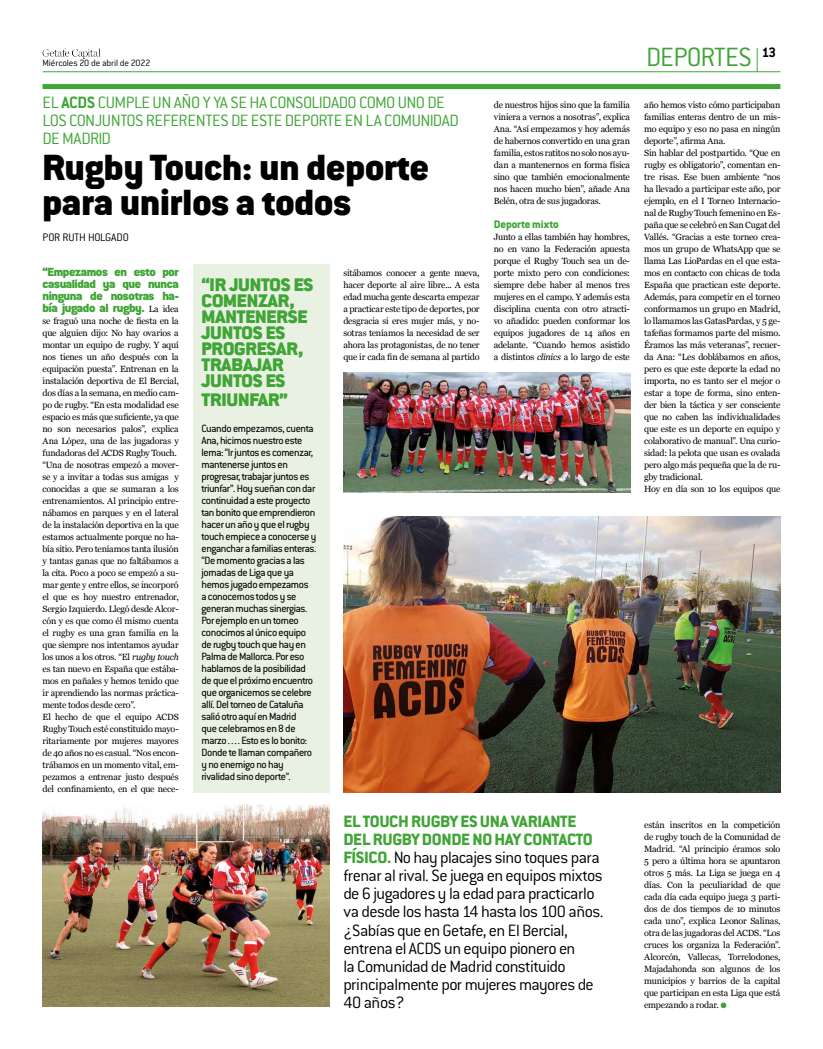
<style>
.page{position:relative;width:823px;height:1049px;background:#fff}
.page>*{position:absolute;margin:0;border:0;box-sizing:border-box;transform-origin:0 0}
.t1{font:900 40px/35px "Conduit ITC Std";color:#000}
.t2{font:300 29px "Conduit ITC Std";letter-spacing:-.02em;color:#3fa535}
.t3{font:900 20px/16px "Conduit ITC Std";letter-spacing:-.01em;color:#3fa535}
.t4{font:300 18px/18px "Conduit ITC Std";letter-spacing:-.035em;color:#000}
.t5{font:300 18px/18px "Conduit ITC Std";letter-spacing:-.03em;color:#3fa535}
.t6{font:700 15px "Conduit ITC Std";color:#000}
.t7{font:900 13px/12px "Conduit ITC Std";letter-spacing:-.03em;color:#3fa535;text-align:justify}
.t8{font:300 12px "Conduit ITC Std";letter-spacing:-.015em;color:#000}
.t9{font:800 12px "Conduit ITC Std";letter-spacing:-.01em;color:#3fa535}
.t10{font:11.5px/12px "Conduit ITC Std";letter-spacing:-.03em;color:#000}
.t11{font:300 10px "Conduit ITC Std";letter-spacing:-.015em;color:#000}
.t12{font:9px/12px "Georgia";letter-spacing:-.02em;color:#000;text-align:justify}
.s1{font-weight:700}
.s2{font-family:"Georgia";font-weight:400;font-size:9px;color:#000}
.s3{font-style:italic}
.s4{font-weight:800;color:#3fa535}
</style>
<div class="page">
<svg style="left:720px;top:1002px;width:6px;height:6px"></svg>
<img style="left:343px;top:516px;width:437px;height:276px">
<hr style="left:43px;top:72px;width:737px;height:1px;background:#3fa535">
<img style="left:43px;top:49px;width:58px;height:10px">
<div style="left:43px;top:84px;width:737px;height:5px;background:#3fa535"></div>
<svg style="left:756px;top:48px;width:1px;height:24px"></svg>
<div style="left:193px;top:264px;width:136px;height:528px;background:#e9f1e2"></div>
<img style="left:43px;top:804px;width:286px;height:202px">
<img style="left:343px;top:372px;width:286px;height:120px">
<p class="t11" style="left:43px;top:57px;width:109px">Miércoles 20 de abril de 2022</p>
<h3 class="t5" style="left:43px;top:93px;width:417px">EL <span class="s1">ACDS</span> CUMPLE UN AÑO Y YA SE HA CONSOLIDADO COMO UNO DE<br>LOS CONJUNTOS REFERENTES DE ESTE DEPORTE EN LA COMUNIDAD<br>DE MADRID</h3>
<h1 class="t1" style="left:43px;top:150px;width:388px">Rugby Touch: un deporte para unirlos a todos</h1>
<h3 class="t8" style="left:43px;top:230px;width:88px">POR RUTH HOLGADO</h3>
<h3 class="t7" style="left:43px;top:266px;width:138px">“Empezamos en esto por casualidad ya que nunca ninguna de nosotras ha&shy;bía jugado al rugby. <span class="s2">La idea</span></h3>
<p class="t12" style="left:43px;top:315px;width:138px;text-align:left">se fraguó una noche de fiesta en la que alguien dijo: No hay ovarios a montar un equipo de rugby. Y aquí nos tienes un año después con la equipación puesta”. Entrenan en la instalación deportiva de El Bercial, dos días a la semana, en medio cam&shy;po de rugby. “En esta modalidad ese espacio es más que suficiente, ya que no son necesarios palos”, explica Ana López, una de las jugadoras y fundadoras del ACDS Rugby Touch. “Una de nosotras empezó a mover&shy;se y a invitar a todas sus amigas y conocidas a que se sumaran a los entrenamientos. Al principio entre&shy;nábamos en parques y en el lateral de la instalación deportiva en la que estamos actualmente porque no ha&shy;bía sitio. Pero teníamos tanta ilusión y tantas ganas que no faltábamos a la cita. Poco a poco se empezó a su&shy;mar gente y entre ellos, se incorporó el que es hoy nuestro entrenador, Sergio Izquierdo. Llegó desde Alcor&shy;cón y es que como él mismo cuenta el rugby es una gran familia en la que siempre nos intentamos ayudar los unos a los otros. “El <span class="s3">rugby touch </span>es tan nuevo en España que estába&shy;mos en pañales y hemos tenido que ir aprendiendo las normas práctica&shy;mente todos desde cero”.<br>El hecho de que el equipo ACDS Rugby Touch esté constituido mayo&shy;ritariamente por mujeres mayores de 40 años no es casual. “Nos encon&shy;trábamos en un momento vital, em&shy;pezamos a entrenar justo después del confinamiento, en el que nece-</p>
<h3 class="t3" style="left:201px;top:277px;width:113px">“IR JUNTOS ES<br>COMENZAR,<br>MANTENERSE<br>JUNTOS ES<br>PROGRESAR,<br>TRABAJAR<br>JUNTOS ES</h3>
<h3 class="t3" style="left:201px;top:392px;width:88px">TRIUNFAR”</h3>
<p class="t10" style="left:201px;top:422px;width:116px">Cuando empezamos, cuenta<br>Ana, hicimos nuestro este lema: “Ir juntos es comenzar, mantenerse juntos en progresar, trabajar juntos es triunfar”. Hoy sueñan con dar continuidad a este proyecto tan bonito que emprendieron hacer un año y que el rugby touch empiece a conocerse y enganchar a familias enteras. “De momento gracias a las jornadas de Liga que ya hemos jugado empezamos a conocernos todos y se generan muchas sinergias.<br>Por ejemplo en un torneo conocimos al único equipo de rugby touch que hay en<br>Palma de Mallorca. Por eso hablamos de la posibilidad de que el próximo encuentro que organicemos se celebre allí. Del torneo de Cataluña salió otro aquí en Madrid<br>que celebramos en 8 de marzo…. Esto es lo bonito:<br>Donde te llaman compañero y no enemigo no hay rivalidad sino deporte”.</p>
<p class="t12" style="left:343px;top:266px;width:138px">sitábamos conocer a gente nueva, hacer deporte al aire libre... A esta edad mucha gente descarta empezar a practicar este tipo de deportes, por desgracia si eres mujer más, y no&shy;sotras teníamos la necesidad de ser ahora las protagonistas, de no tener que ir cada fin de semana al partido</p>
<p class="t12" style="left:493px;top:98px;width:138px">de nuestros hijos sino que la familia viniera a vernos a nosotras”, explica Ana. “Así empezamos y hoy además de habernos convertido en una gran familia, estos ratitos no solo nos ayu&shy;dan a mantenernos en forma física sino que también emocionalmente nos hacen mucho bien”, añade Ana Belén, otra de sus jugadoras.</p>
<h3 class="t9" style="left:493px;top:217px;width:66px">Deporte mixto</h3>
<p class="t12" style="left:493px;top:231px;width:138px">Junto a ellas también hay hombres, no en vano la Federación apuesta porque el Rugby Touch sea un de&shy;porte mixto pero con condiciones: siempre debe haber al menos tres mujeres en el campo. Y además esta disciplina cuenta con otro atracti&shy;vo añadido: pueden conformar los equipos jugadores de 14 años en adelante. “Cuando hemos asistido a distintos <span class="s3">clinics</span> a lo largo de este</p>
<p class="t4" style="left:343px;top:812px;width:261px"><span class="s4">EL TOUCH RUGBY ES UNA VARIANTE DEL RUGBY DONDE NO HAY CONTACTO FÍSICO.</span> No hay placajes sino toques para frenar al rival. Se juega en equipos mixtos de 6 jugadores y la edad para practicarlo va desde los hasta 14 hasta los 100 años. ¿Sabías que en Getafe, en El Bercial, entrena el ACDS un equipo pionero en<br>la Comunidad de Madrid constituido principalmente por mujeres mayores de 40 años?</p>
<h2 class="t2" style="left:645px;top:40px;width:107px">DEPORTES</h2>
<h3 class="t6" style="left:761px;top:44px;width:16px">13</h3>
<p class="t12" style="left:643px;top:98px;width:138px;text-align:left">año hemos visto cómo participaban familias enteras dentro de un mis&shy;mo equipo y eso no pasa en ningún deporte”, afirma Ana.<br>Sin hablar del postpartido. “Que en rugby es obligatorio”, comentan en&shy;tre risas. Ese buen ambiente “nos ha llevado a participar este año, por ejemplo, en el I Torneo Internacio&shy;nal de Rugby Touch femenino en Es&shy;paña que se celebró en San Cugat del Vallés. “Gracias a este torneo crea&shy;mos un grupo de WhatsApp que se llama Las LioPardas en el que esta&shy;mos en contacto con chicas de toda España que practican este deporte.<br>Además, para competir en el torneo conformamos un grupo en Madrid, lo llamamos las GatasPardas, y 5 ge&shy;tafeñas formamos parte del mismo.<br>Éramos las más veteranas”, recuer&shy;da Ana: “Les doblábamos en años, pero es que este deporte la edad no importa, no es tanto ser el mejor o estar a tope de forma, sino enten&shy;der bien la táctica y ser consciente que no caben las individualidades que este es un deporte en equipo y colaborativo de manual”. Una curio&shy;sidad: la pelota que usan es ovalada pero algo más pequeña que la de ru&shy;gby tradicional.<br>Hoy en día son 10 los equipos que</p>
<p class="t12" style="left:643px;top:818px;width:138px">están inscritos en la competición de rugby touch de la Comunidad de Madrid. “Al principio éramos solo 5 pero a última hora se apuntaron otros 5 más. La Liga se juega en 4 días. Con la peculiaridad de que cada día cada equipo juega 3 parti&shy;dos de dos tiempos de 10 minutos cada uno”, explica Leonor Salinas, otra de las jugadoras del ACDS. “Los cruces los organiza la Federación”.<br>Alcorcón, Vallecas, Torrelodones, Majadahonda son algunos de los municipios y barrios de la capital que participan en esta Liga que está empezando a rodar.</p>
</div>
